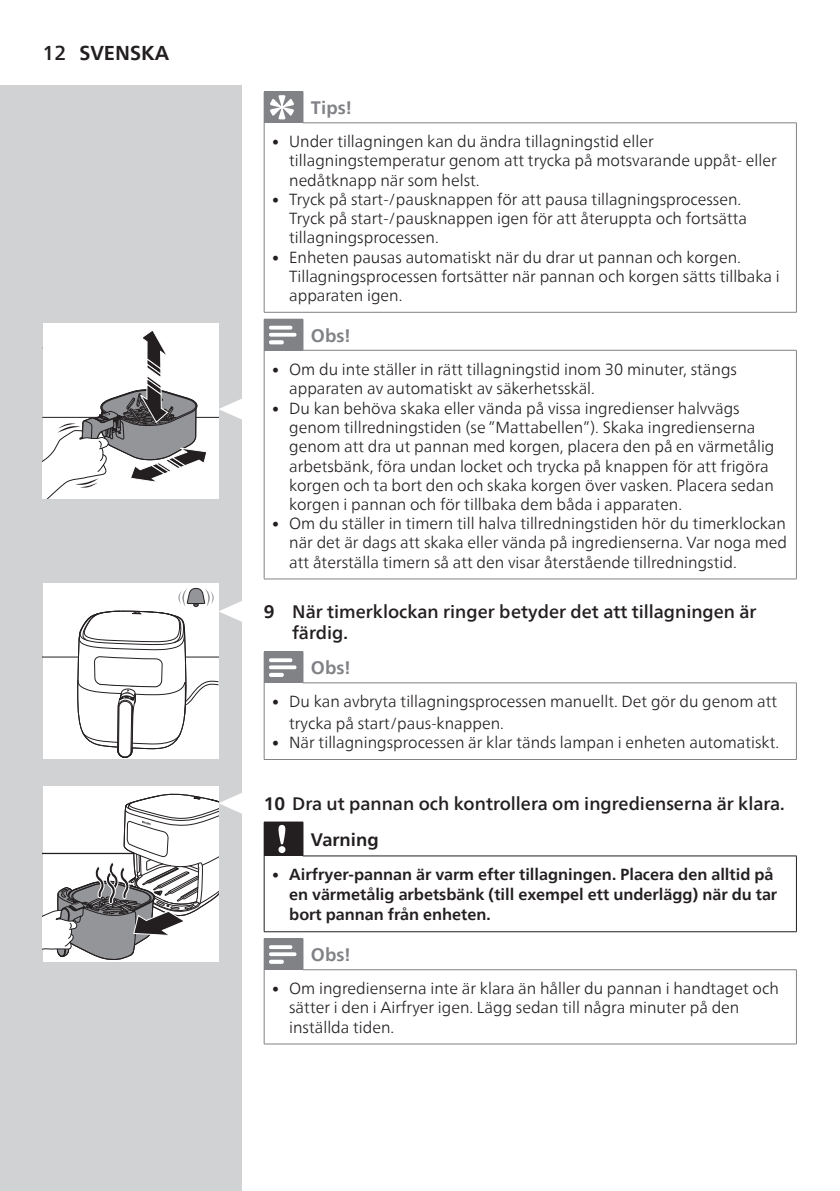
<style>
.page{position:relative;width:840px;height:1191px;background:#fff}
.page>*{position:absolute;margin:0;border:0;box-sizing:border-box;transform-origin:0 0}
.t1{font:700 20px "Neue Frutiger World";color:#231f20}
.t2{font:500 18px/21.6px "Neue Frutiger World";color:#231f20}
.cautions-caption-par{font:700 18px "Neue Frutiger World";color:#808285}
.cautions-caption-par-2{font:700 18px "Neue Frutiger World";color:#231f20}
.t3{font:300 16px/19.2px "Neue Frutiger World";color:#231f20}
.t4{font:700 16px/20px "Neue Frutiger World";color:#231f20}
.s1{font-weight:500}
.s2{font-size:14.2px}
.s3{font-weight:700}
.s4{font-weight:300;font-size:14.2px}
</style>
<div class="page">
<div style="left:0;top:85px;width:241px;height:1106px;background:#d1d2d4"></div>
<div style="left:264px;top:92px;width:39px;height:31px;background:#808285"></div>
<hr style="left:795px;top:123px;width:1px;height:189px;background:#808285">
<hr style="left:264px;top:123px;width:1px;height:189px;background:#808285">
<hr style="left:264px;top:312px;width:39px;height:1px;background:#808285">
<hr style="left:303px;top:312px;width:493px;height:1px;background:#808285">
<hr style="left:264px;top:91px;width:39px;height:1px;background:#808285">
<hr style="left:302px;top:122px;width:494px;height:1px;background:#808285">
<svg style="left:270px;top:95px;width:24px;height:24px"></svg>
<div style="left:264px;top:319px;width:39px;height:31px;background:#808285"></div>
<hr style="left:795px;top:350px;width:1px;height:229px;background:#808285">
<hr style="left:264px;top:350px;width:1px;height:229px;background:#808285">
<hr style="left:264px;top:578px;width:39px;height:1px;background:#808285">
<hr style="left:303px;top:578px;width:493px;height:1px;background:#808285">
<hr style="left:302px;top:350px;width:494px;height:1px;background:#808285">
<svg style="left:269px;top:326px;width:27px;height:18px"></svg>
<div style="left:264px;top:652px;width:39px;height:31px;background:#808285"></div>
<hr style="left:795px;top:683px;width:1px;height:76px;background:#808285">
<hr style="left:264px;top:683px;width:1px;height:76px;background:#808285">
<hr style="left:264px;top:759px;width:39px;height:1px;background:#808285">
<hr style="left:303px;top:759px;width:493px;height:1px;background:#808285">
<hr style="left:264px;top:651px;width:39px;height:1px;background:#808285">
<hr style="left:302px;top:682px;width:494px;height:1px;background:#808285">
<svg style="left:269px;top:658px;width:27px;height:19px"></svg>
<div style="left:264px;top:822px;width:39px;height:34px;background:#231f20"></div>
<hr style="left:264px;top:821px;width:39px;height:1px;background:#231f20">
<hr style="left:795px;top:856px;width:1px;height:75px;background:#231f20">
<hr style="left:264px;top:856px;width:1px;height:75px;background:#231f20">
<hr style="left:264px;top:931px;width:39px;height:1px;background:#231f20">
<hr style="left:303px;top:931px;width:493px;height:1px;background:#231f20">
<hr style="left:302px;top:855px;width:494px;height:1px;background:#231f20">
<svg style="left:278px;top:825px;width:7px;height:28px"></svg>
<div style="left:264px;top:938px;width:39px;height:31px;background:#808285"></div>
<hr style="left:795px;top:970px;width:1px;height:73px;background:#808285">
<hr style="left:264px;top:969px;width:1px;height:74px;background:#808285">
<hr style="left:264px;top:1043px;width:39px;height:1px;background:#808285">
<hr style="left:303px;top:1043px;width:493px;height:1px;background:#808285">
<hr style="left:302px;top:969px;width:494px;height:1px;background:#808285">
<svg style="left:269px;top:945px;width:27px;height:19px"></svg>
<svg style="left:218px;top:398px;width:24px;height:22px"></svg>
<div style="left:43px;top:323px;width:175px;height:176px;background:#fff"></div>
<hr style="left:43px;top:417px;width:175px;height:1px;background:#231f20">
<svg style="left:43px;top:331px;width:164px;height:168px"></svg>
<div style="left:43px;top:583px;width:175px;height:176px;background:#fff"></div>
<hr style="left:43px;top:656px;width:175px;height:1px;background:#231f20">
<svg style="left:77px;top:588px;width:165px;height:169px"></svg>
<div style="left:43px;top:786px;width:175px;height:175px;background:#fff"></div>
<svg style="left:43px;top:792px;width:199px;height:169px"></svg>
<p class="t1" style="left:43px;top:35px;width:128px"><span class="s1">12</span> SVENSKA</p>
<p class="cautions-caption-par" style="left:311px;top:92px;width:42px">Tips!</p>
<p class="t3" style="left:289px;top:132px;width:488px;text-indent:-17px"><span class="s2">•</span> Under tillagningen kan du ändra tillagningstid eller tillagningstemperatur genom att trycka på motsvarande uppåt- eller nedåtknapp när som helst.</p>
<p class="t3" style="left:289px;top:190px;width:459px;text-indent:-17px"><span class="s2">•</span> Tryck på start-/pausknappen för att pausa tillagningsprocessen.<br>Tryck på start-/pausknappen igen för att återuppta och fortsätta tillagningsprocessen.</p>
<p class="t3" style="left:289px;top:247px;width:492px;text-indent:-17px"><span class="s2">•</span> Enheten pausas automatiskt när du drar ut pannan och korgen.<br>Tillagningsprocessen fortsätter när pannan och korgen sätts tillbaka i apparaten igen.</p>
<p class="cautions-caption-par" style="left:311px;top:319px;width:41px">Obs!</p>
<p class="t3" style="left:289px;top:360px;width:449px;text-indent:-17px"><span class="s2">•</span> Om du inte ställer in rätt tillagningstid inom 30 minuter, stängs apparaten av automatiskt av säkerhetsskäl.</p>
<p class="t3" style="left:289px;top:399px;width:486px;text-indent:-17px"><span class="s2">•</span> Du kan behöva skaka eller vända på vissa ingredienser halvvägs genom tillredningstiden (se ”Mattabellen”). Skaka ingredienserna genom att dra ut pannan med korgen, placera den på en värmetålig arbetsbänk, föra undan locket och trycka på knappen för att frigöra korgen och ta bort den och skaka korgen över vasken. Placera sedan korgen i pannan och för tillbaka dem båda i apparaten.</p>
<p class="t3" style="left:289px;top:514px;width:499px;text-align:justify;text-indent:-17px"><span class="s2">•</span> Om du ställer in timern till halva tillredningstiden hör du timerklockan när det är dags att skaka eller vända på ingredienserna. Var noga med att återställa timern så att den visar återstående tillredningstid.</p>
<p class="t2" style="left:292px;top:601px;width:465px;text-indent:-28px"><span class="s3">9</span> När timerklockan ringer betyder det att tillagningen är färdig.</p>
<p class="cautions-caption-par" style="left:311px;top:652px;width:41px">Obs!</p>
<p class="t3" style="left:289px;top:691px;width:489px;line-height:21.6px;text-indent:-17px"><span class="s2">•</span> Du kan avbryta tillagningsprocessen manuellt. Det gör du genom att trycka på start/paus-knappen.</p>
<p class="t3" style="left:272px;top:733px;width:508px"><span class="s2">•</span> När tillagningsprocessen är klar tänds lampan i enheten automatiskt.</p>
<p class="t2" style="left:264px;top:792px;width:522px"><span class="s3">10</span> Dra ut pannan och kontrollera om ingredienserna är klara.</p>
<p class="cautions-caption-par-2" style="left:311px;top:824px;width:69px">Varning</p>
<p class="t4" style="left:289px;top:864px;width:489px;text-indent:-17px"><span class="s4">•</span> Airfryer-pannan är varm efter tillagningen. Placera den alltid på en värmetålig arbetsbänk (till exempel ett underlägg) när du tar bort pannan från enheten.</p>
<p class="cautions-caption-par" style="left:311px;top:939px;width:41px">Obs!</p>
<p class="t3" style="left:289px;top:979px;width:491px;text-indent:-17px"><span class="s2">•</span> Om ingredienserna inte är klara än håller du pannan i handtaget och sätter i den i Airfryer igen. Lägg sedan till några minuter på den inställda tiden.</p>
</div>
